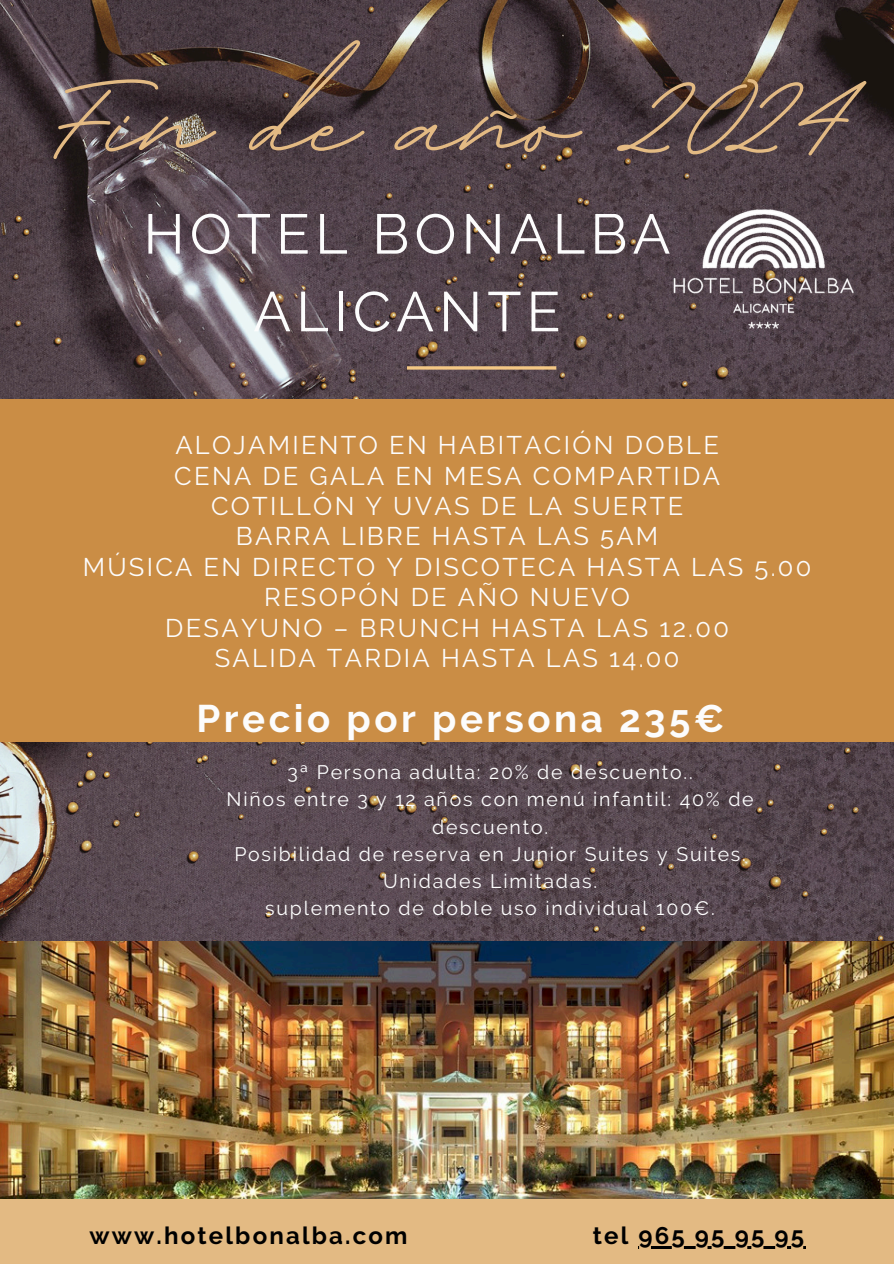
<style>
.page{position:relative;width:894px;height:1264px;background:#fff}
.page>*{position:absolute;margin:0;border:0;box-sizing:border-box;transform-origin:0 0}
.t1{font:700 212.55px "BD Script";color:#e3ba83}
.t2{font:55.8px/77.7px "Raleway";letter-spacing:.09em;color:#fcfcfc;text-align:center}
.t3{font:700 38.4px "Raleway";letter-spacing:.09em;color:#fcfcfc}
.t4{font:25.5px/30.3px "Raleway";letter-spacing:.09em;color:#fcfcfc;text-align:center}
.t5{font:700 24px "Raleway";letter-spacing:.09em;color:#000}
.t6{font:19.5px "Raleway";letter-spacing:.09em;color:#fff}
</style>
<div class="page">
<img style="left:0;top:0;width:893px;height:1198px">
<hr style="left:407px;top:366px;width:149px;height:3px;background:#f3c784">
<div style="left:0;top:1198px;width:893px;height:65px;background:#e3ba83"></div>
<hr style="left:638px;top:1246px;width:168px;height:2px;background:#000">
<img style="left:1px;top:941px;width:892px;height:257px">
<div style="left:0;top:399px;width:893px;height:342px;background:#ca8d45"></div>
<img style="left:610px;top:110px;width:283px;height:289px">
<h1 class="t1" style="left:48px;top:-17px;width:789px">Fin de año 2024</h1>
<h5 class="t2" style="left:143px;top:195px;width:528px">HOTEL BONALBA<br>ALICANTE</h5>
<h3 class="t4" style="left:83px;top:430px;width:730px">ALOJAMIENTO EN HABITACIÓN DOBLE<br>CENA DE GALA EN MESA COMPARTIDA<br>COTILLÓN Y UVAS DE LA SUERTE<br>BARRA LIBRE HASTA LAS 5AM<br>MÚSICA EN DIRECTO Y DISCOTECA HASTA LAS 5.00<br>RESOPÓN DE AÑO NUEVO<br>DESAYUNO – BRUNCH HASTA LAS 12.00<br>SALIDA TARDIA HASTA LAS 14.00</h3>
<p class="t3" style="left:196px;top:695px;width:529px">Precio por persona 235€</p>
<p class="t6" style="left:287px;top:761px;width:406px">3ª Persona adulta: 20% de descuento..</p>
<p class="t6" style="left:226px;top:788px;width:528px">Niños entre 3 y 12 años con menú infantil: 40% de</p>
<p class="t6" style="left:432px;top:815px;width:117px">descuento.</p>
<p class="t6" style="left:234px;top:842px;width:513px">Posibilidad de reserva en Junior Suites y Suites.</p>
<p class="t6" style="left:383px;top:869px;width:215px">Unidades Limitadas.</p>
<p class="t6" style="left:265px;top:896px;width:451px">suplemento de doble uso individual 100€.</p>
<h1 class="t5" style="left:89px;top:1221px;width:319px">www.hotelbonalba.com</h1>
<h1 class="t5" style="left:592px;top:1221px;width:213px">tel 965 95 95 95</h1>
</div>
